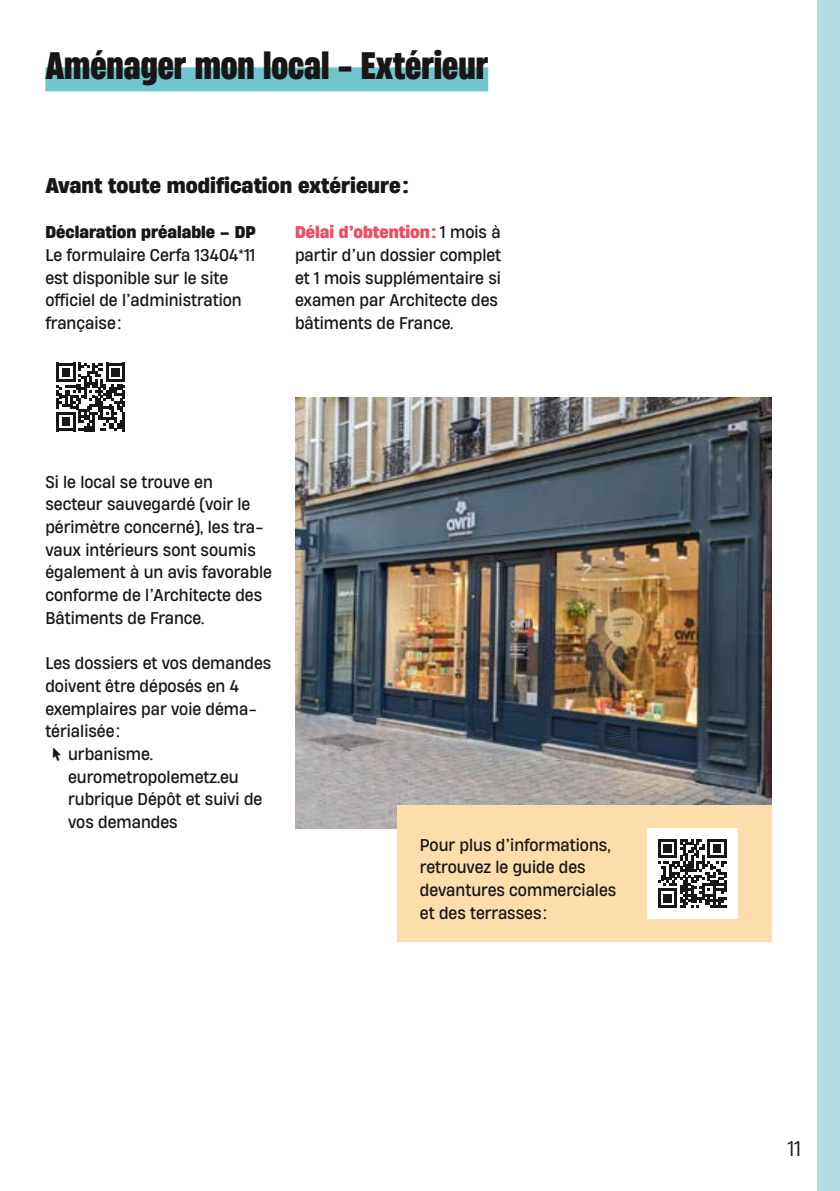
<style>
.page{position:relative;width:840px;height:1191px;background:#fff}
.page>*{position:absolute;margin:0;border:0;box-sizing:border-box;transform-origin:0 0}
.t1{font:800 36px "Heading Now 57";color:#181716}
.t2{font:700 20px "Heading Now 66";color:#181716}
.t3{font:20px "Heading Now 63";color:#181716}
.texte_courant-8pt{font:16px/22.6px "Heading Now 64";color:#181716}
.t4{font:700 16px "Heading Now 66";color:#181716}
.s1{font-family:"Heading Now 66";font-weight:700;color:#ea4f5f}
.s2{font-family:"SF Pro"}
</style>
<div class="page">
<div style="left:816px;top:0;width:23px;height:1191px;background:#b3dde1"></div>
<div style="left:45px;top:67px;width:443px;height:24px;background:#6fc5cb"></div>
<svg style="left:56px;top:362px;width:69px;height:69px"></svg>
<img style="left:295px;top:397px;width:476px;height:431px">
<div style="left:397px;top:805px;width:374px;height:136px;background:#feddac"></div>
<div style="left:646px;top:828px;width:91px;height:90px;background:#fff"></div>
<svg style="left:658px;top:839px;width:68px;height:68px"></svg>
<h3 class="t1" style="left:45px;top:39px;width:444px">Aménager mon local - Extérieur</h3>
<h5 class="t2" style="left:45px;top:170px;width:364px">Avant toute modification extérieure:</h5>
<h6 class="t4" style="left:45px;top:220px;width:212px">Déclaration préalable – DP</h6>
<p class="texte_courant-8pt" style="left:45px;top:243px;width:211px">Le formulaire Cerfa 13404*11 est disponible sur le site officiel de l’administration française:</p>
<p class="texte_courant-8pt" style="left:295px;top:220px;width:207px"><span class="s1">Délai d’obtention:</span> 1 mois à partir d’un dossier complet et 1 mois supplémentaire si examen par Architecte des bâtiments de France.</p>
<p class="texte_courant-8pt" style="left:45px;top:470px;width:228px">Si le local se trouve en secteur sauvegardé (voir le périmètre concerné), les tra&shy;vaux intérieurs sont soumis également à un avis favorable conforme de l’Architecte des<br>Bâtiments de France.</p>
<p class="texte_courant-8pt" style="left:45px;top:651px;width:227px">Les dossiers et vos demandes doivent être déposés en 4 exemplaires par voie déma&shy;térialisée:</p>
<p class="texte_courant-8pt" style="left:68px;top:742px;width:196px;text-indent:-17px"><span class="s2">‴</span> urbanisme. eurometropolemetz.eu rubrique Dépôt et suivi de vos demandes</p>
<p class="texte_courant-8pt" style="left:420px;top:833px;width:198px">Pour plus d’informations, retrouvez le guide des devantures commerciales et des terrasses:</p>
<p class="t3" style="left:787px;top:1134px;width:15px">11</p>
</div>
